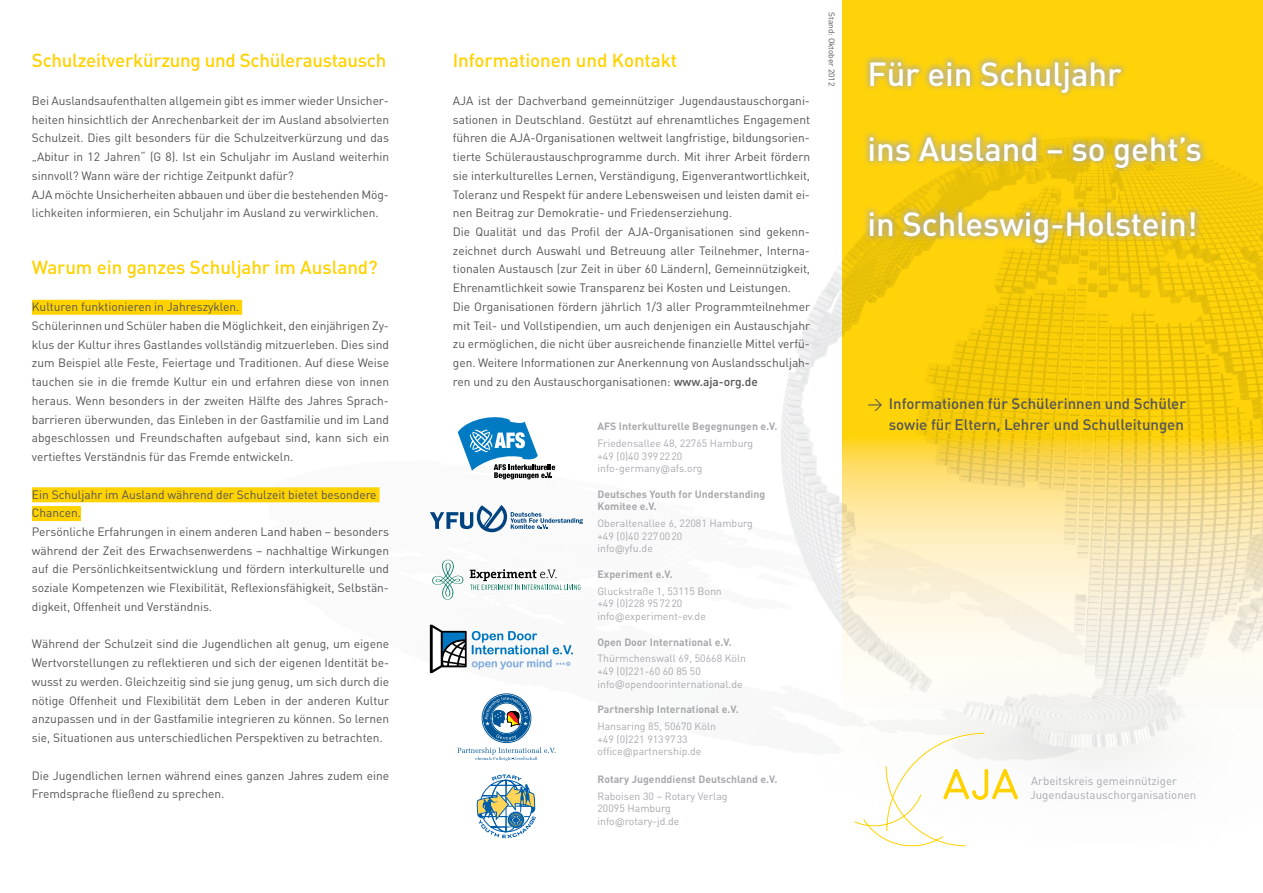
<style>
.page{position:relative;width:1263px;height:893px;background:#fff}
.page>*{position:absolute;margin:0;border:0;box-sizing:border-box;transform-origin:0 0}
.t1{font:500 33px "DIN";letter-spacing:-.005em;color:#fff}
.t2{font:500 18.75px "DIN";letter-spacing:-.005em;color:#ffd200}
.t3{font:17.25px/21.3px "DIN";letter-spacing:.005em;color:#000}
.t4{font:500 15px "DIN";color:#545456}
.t5{font:12px/18.8px "DIN";letter-spacing:-.005em;color:#545456}
.t6{font:11.55px/14.2px "DIN";letter-spacing:.005em;color:#a7a9ac}
.t7{font:10.5px/12.6px "DIN";color:#a7a9ac}
.t8{font:700 10.5px/12.6px "DIN";color:#a7a9ac}
.t9{font:8.25px "DIN";color:#545456}
.s1{font-weight:500}
.s2{font-weight:400}
.s3{font-family:"Verdana";font-size:10.2px}
</style>
<div class="page">
<div style="left:842px;top:0;width:421px;height:109px;background:#ffd309"></div>
<img style="left:269px;top:109px;width:994px;height:730px">
<div style="left:32px;top:300px;width:210px;height:15px;background:#ffd200"></div>
<div style="left:32px;top:487px;width:347px;height:15px;background:#ffd200"></div>
<div style="left:32px;top:506px;width:49px;height:15px;background:#ffd200"></div>
<svg style="left:854px;top:733px;width:164px;height:114px"></svg>
<div style="left:863px;top:54px;width:345px;height:196px;background:#a7a9ac;opacity:.75"></div>
<svg style="left:458px;top:416px;width:97px;height:63px"></svg>
<svg style="left:430px;top:505px;width:153px;height:27px"></svg>
<svg style="left:470px;top:569px;width:111px;height:21px"></svg>
<svg style="left:432px;top:560px;width:32px;height:40px"></svg>
<svg style="left:457px;top:747px;width:99px;height:14px"></svg>
<svg style="left:482px;top:694px;width:49px;height:49px"></svg>
<div style="left:482px;top:694px;width:49px;height:49px;border:1px solid #005596;border-radius:50%"></div>
<div style="left:483px;top:695px;width:46px;height:46px;background:#005596;border-radius:50%"></div>
<div style="left:483px;top:695px;width:47px;height:46px;border:1px solid #005596;border-radius:50%"></div>
<svg style="left:490px;top:702px;width:33px;height:32px"></svg>
<div style="left:490px;top:702px;width:33px;height:33px;border:1px solid #005596;border-radius:50%"></div>
<div style="left:491px;top:703px;width:31px;height:30px;background:#fff;border-radius:50%"></div>
<div style="left:491px;top:703px;width:31px;height:31px;border:1px solid #005596;border-radius:50%"></div>
<svg style="left:496px;top:734px;width:20px;height:6px"></svg>
<svg style="left:485px;top:697px;width:43px;height:30px"></svg>
<svg style="left:430px;top:625px;width:143px;height:48px"></svg>
<svg style="left:477px;top:774px;width:59px;height:64px"></svg>
<h2 class="t2" style="left:32px;top:49px;width:356px">Schulzeitverkürzung und Schüleraustausch</h2>
<p class="t5" style="left:32px;top:91px;width:359px">Bei Auslandsaufenthalten allgemein gibt es immer wieder Unsicher&shy;heiten hinsichtlich der Anrechenbarkeit der im Ausland absolvierten Schulzeit. Dies gilt besonders für die Schulzeitverkürzung und das „Abitur in 12 Jahren“ (G 8). Ist ein Schuljahr im Ausland weiterhin sinnvoll? Wann wäre der richtige Zeitpunkt dafür?<br>AJA möchte Unsicherheiten abbauen und über die bestehenden Mög&shy;lichkeiten informieren, ein Schuljahr im Ausland zu verwirklichen.</p>
<h2 class="t2" style="left:32px;top:255px;width:347px">Warum ein ganzes Schuljahr im Ausland?</h2>
<p class="t5" style="left:32px;top:297px;width:359px">Kulturen funktionieren in Jahreszyklen.<br>Schülerinnen und Schüler haben die Möglichkeit, den einjährigen Zy&shy;klus der Kultur ihres Gastlandes vollständig mitzuerleben. Dies sind zum Beispiel alle Feste, Feiertage und Traditionen. Auf diese Weise tauchen sie in die fremde Kultur ein und erfahren diese von innen heraus. Wenn besonders in der zweiten Hälfte des Jahres Sprach&shy;barrieren überwunden, das Einleben in der Gastfamilie und im Land abgeschlossen und Freundschaften aufgebaut sind, kann sich ein vertieftes Verständnis für das Fremde entwickeln.</p>
<p class="t5" style="left:32px;top:485px;width:359px">Ein Schuljahr im Ausland während der Schulzeit bietet besondere Chancen.<br>Persönliche Erfahrungen in einem anderen Land haben – besonders während der Zeit des Erwachsenwerdens – nachhaltige Wirkungen auf die Persönlichkeitsentwicklung und fördern interkulturelle und soziale Kompetenzen wie Flexibilität, Reflexionsfähigkeit, Selbstän&shy;digkeit, Offenheit und Verständnis.</p>
<p class="t5" style="left:32px;top:635px;width:359px;text-align:justify">Während der Schulzeit sind die Jugendlichen alt genug, um eigene Wertvorstellungen zu reflektieren und sich der eigenen Identität be&shy;wusst zu werden. Gleichzeitig sind sie jung genug, um sich durch die nötige Offenheit und Flexibilität dem Leben in der anderen Kultur anzupassen und in der Gastfamilie integrieren zu können. So lernen sie, Situationen aus unterschiedlichen Perspektiven zu betrachten.</p>
<p class="t5" style="left:32px;top:766px;width:359px">Die Jugendlichen lernen während eines ganzen Jahres zudem eine<br>Fremdsprache fließend zu sprechen.</p>
<h2 class="t2" style="left:453px;top:49px;width:226px">Informationen und Kontakt</h2>
<p class="t5" style="left:453px;top:91px;width:359px">AJA ist der Dachverband gemeinnütziger Jugendaustauschorgani&shy;sationen in Deutschland. Gestützt auf ehrenamtliches Engagement führen die AJA-Organisationen weltweit langfristige, bildungsorien&shy;tierte Schüleraustauschprogramme durch. Mit ihrer Arbeit fördern sie interkulturelles Lernen, Verständigung, Eigenverantwortlichkeit, Toleranz und Respekt für andere Lebensweisen und leisten damit ei&shy;nen Beitrag zur Demokratie- und Friedenserziehung.<br>Die Qualität und das Profil der AJA-Organisationen sind gekenn&shy;zeichnet durch Auswahl und Betreuung aller Teilnehmer, Interna&shy;tionalen Austausch (zur Zeit in über 60 Ländern), Gemeinnützigkeit, Ehrenamtlichkeit sowie Transparenz bei Kosten und Leistungen.<br>Die Organisationen fördern jährlich 1/3 aller Programmteilnehmer mit Teil- und Vollstipendien, um auch denjenigen ein Austauschjahr zu ermöglichen, die nicht über ausreichende finanzielle Mittel verfü&shy;gen. Weitere Informationen zur Anerkennung von Auslandsschuljah&shy;ren und zu den Austauschorganisationen: <span class="s1">www.aja-org.de</span></p>
<h3 class="t3" style="left:434px;top:227px;width:251px">Arbeitskreis gemeinnütziger<br>Jugendaustauschorganisationen</h3>
<p class="t9" style="left:837px;top:12px;width:75px;rotate:90deg">Stand: Oktober 2012</p>
<h1 class="t1" style="left:867px;top:53px;width:256px">Für ein Schuljahr</h1>
<h1 class="t1" style="left:867px;top:128px;width:336px">ins Ausland – so geht’s</h1>
<h1 class="t1" style="left:867px;top:203px;width:332px">in Schleswig-Holstein!</h1>
<p class="t4" style="left:867px;top:394px;width:320px"><span class="s2">&gt;</span> Informationen für Schülerinnen und Schüler</p>
<p class="t8" style="left:597px;top:420px;width:181px">AFS Interkulturelle Begegnungen e.V.</p>
<p class="t4" style="left:889px;top:415px;width:297px">sowie für Eltern, Lehrer und Schulleitungen</p>
<p class="t7" style="left:597px;top:437px;width:157px">Friedensallee 48, 22765 Hamburg +49 (0)40 3992220 info-germany<span class="s3">@</span>afs.org</p>
<p class="t8" style="left:597px;top:487px;width:169px">Deutsches Youth for Understanding<br>Komitee e.V.</p>
<p class="t7" style="left:597px;top:517px;width:157px">Oberaltenallee 6, 22081 Hamburg +49 (0)40 2270020<br>info<span class="s3">@</span>yfu.de</p>
<p class="t8" style="left:597px;top:567px;width:77px">Experiment e.V.</p>
<p class="t7" style="left:597px;top:585px;width:126px">Gluckstraße 1, 53115 Bonn +49 (0)228 957220 info<span class="s3">@</span>experiment-ev.de</p>
<p class="t8" style="left:597px;top:635px;width:136px">Open Door International e.V.</p>
<p class="t7" style="left:597px;top:652px;width:150px">Thürmchenswall 69, 50668 Köln +49 (0)221-60 60 85 50 info<span class="s3">@</span>opendoorinternational.de</p>
<p class="t8" style="left:597px;top:703px;width:143px">Partnership International e.V.</p>
<p class="t7" style="left:597px;top:720px;width:120px">Hansaring 85, 50670 Köln +49 (0)221 9139733 office<span class="s3">@</span>partnership.de</p>
<p class="t8" style="left:597px;top:772px;width:181px">Rotary Jugenddienst Deutschland e.V.</p>
<p class="t7" style="left:597px;top:789px;width:132px">Raboisen 30 – Rotary Verlag<br>20095 Hamburg info<span class="s3">@</span>rotary-jd.de</p>
<p class="t6" style="left:1030px;top:773px;width:168px">Arbeitskreis gemeinnütziger<br>Jugendaustauschorganisationen</p>
</div>
